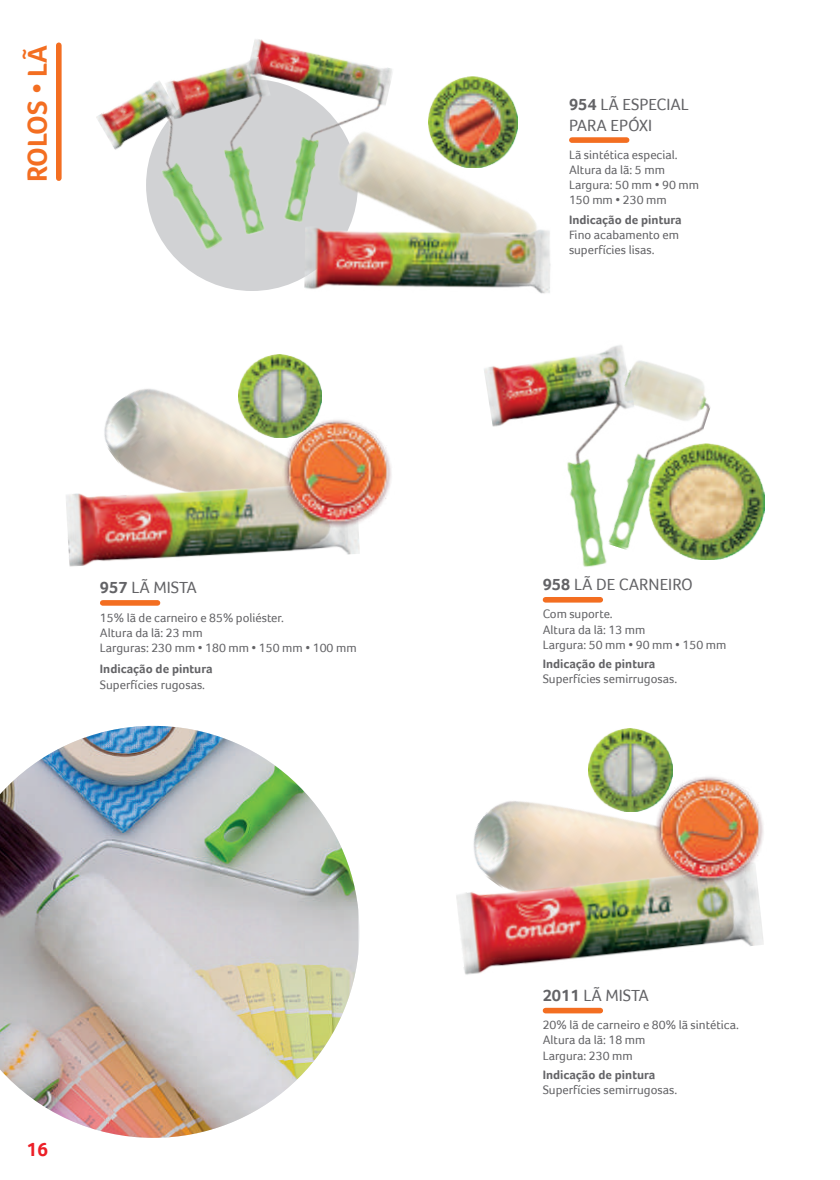
<style>
.page{position:relative;width:840px;height:1180px;background:#fff}
.page>*{position:absolute;margin:0;border:0;box-sizing:border-box;transform-origin:0 0}
.t1{font:700 28px "Foco";letter-spacing:-.01em;color:#f36e21}
.t2{font:700 19.6px "Foco";color:#ec1f27}
.t3{font:16.8px/20.2px "Foco";color:#636366}
.t4{font:12.6px/15.2px "Foco";color:#636366}
.t5{font:700 12.6px "Foco";color:#636366}
.s1{font-weight:700}
</style>
<div class="page">
<img style="left:473px;top:758px;width:200px;height:104px">
<img style="left:456px;top:862px;width:307px;height:113px">
<img style="left:0;top:725px;width:358px;height:412px">
<img style="left:104px;top:354px;width:182px;height:125px">
<img style="left:66px;top:479px;width:294px;height:88px">
<img style="left:658px;top:365px;width:59px;height:195px">
<img style="left:484px;top:345px;width:174px;height:222px">
<div style="left:146px;top:79px;width:212px;height:212px;background:#d1d2d4;border-radius:50%"></div>
<img style="left:251px;top:39px;width:142px;height:169px">
<img style="left:96px;top:81px;width:114px;height:183px">
<img style="left:164px;top:56px;width:140px;height:192px">
<img style="left:321px;top:79px;width:215px;height:144px">
<img style="left:304px;top:223px;width:247px;height:71px">
<img style="left:651px;top:771px;width:113px;height:116px">
<img style="left:588px;top:729px;width:83px;height:82px">
<img style="left:279px;top:420px;width:113px;height:110px">
<img style="left:238px;top:355px;width:83px;height:82px">
<img style="left:648px;top:443px;width:115px;height:116px">
<img style="left:428px;top:77px;width:89px;height:91px">
<div style="left:545px;top:1007px;width:55px;height:6px;background:#f36e21"></div>
<div style="left:56px;top:45px;width:6px;height:133px;background:#f36e21"></div>
<div style="left:103px;top:600px;width:54px;height:5px;background:#f36e21"></div>
<div style="left:545px;top:597px;width:55px;height:5px;background:#f36e21"></div>
<div style="left:571px;top:137px;width:55px;height:6px;background:#f36e21"></div>
<h1 class="t1" style="left:21px;top:182px;width:139px;rotate:-90deg">ROLOS • LÃ</h1>
<h3 class="t3" style="left:100px;top:577px;width:98px"><span class="s1">957</span> LÃ MISTA</h3>
<p class="t4" style="left:100px;top:609px;width:258px">15% lã de carneiro e 85% poliéster.<br>Altura da lã: 23 mm<br>Larguras: 230 mm • 180 mm • 150 mm • 100 mm</p>
<p class="t5" style="left:100px;top:661px;width:114px">Indicação de pintura</p>
<p class="t4" style="left:100px;top:676px;width:107px">Superfícies rugosas.</p>
<h2 class="t2" style="left:27px;top:1137px;width:23px">16</h2>
<h3 class="t3" style="left:568px;top:94px;width:121px"><span class="s1">954</span> LÃ ESPECIAL<br>PARA EPÓXI</h3>
<p class="t4" style="left:568px;top:147px;width:131px">Lã sintética especial.<br>Altura da lã: 5 mm<br>Largura: 50 mm • 90 mm<br>150 mm • 230 mm</p>
<p class="t5" style="left:568px;top:212px;width:114px">Indicação de pintura</p>
<p class="t4" style="left:568px;top:227px;width:111px">Fino acabamento em superfícies lisas.</p>
<h3 class="t3" style="left:542px;top:574px;width:152px"><span class="s1">958</span> LÃ DE CARNEIRO</h3>
<p class="t4" style="left:542px;top:606px;width:185px">Com suporte.<br>Altura da lã: 13 mm<br>Largura: 50 mm • 90 mm • 150 mm</p>
<p class="t5" style="left:542px;top:656px;width:114px">Indicação de pintura</p>
<p class="t4" style="left:542px;top:671px;width:136px">Superfícies semirrugosas.</p>
<h3 class="t3" style="left:542px;top:984px;width:108px"><span class="s1">2011</span> LÃ MISTA</h3>
<p class="t4" style="left:542px;top:1017px;width:198px">20% lã de carneiro e 80% lã sintética.<br>Altura da lã: 18 mm<br>Largura: 230 mm</p>
<p class="t5" style="left:542px;top:1066px;width:114px">Indicação de pintura</p>
<p class="t4" style="left:542px;top:1081px;width:136px">Superfícies semirrugosas.</p>
</div>
